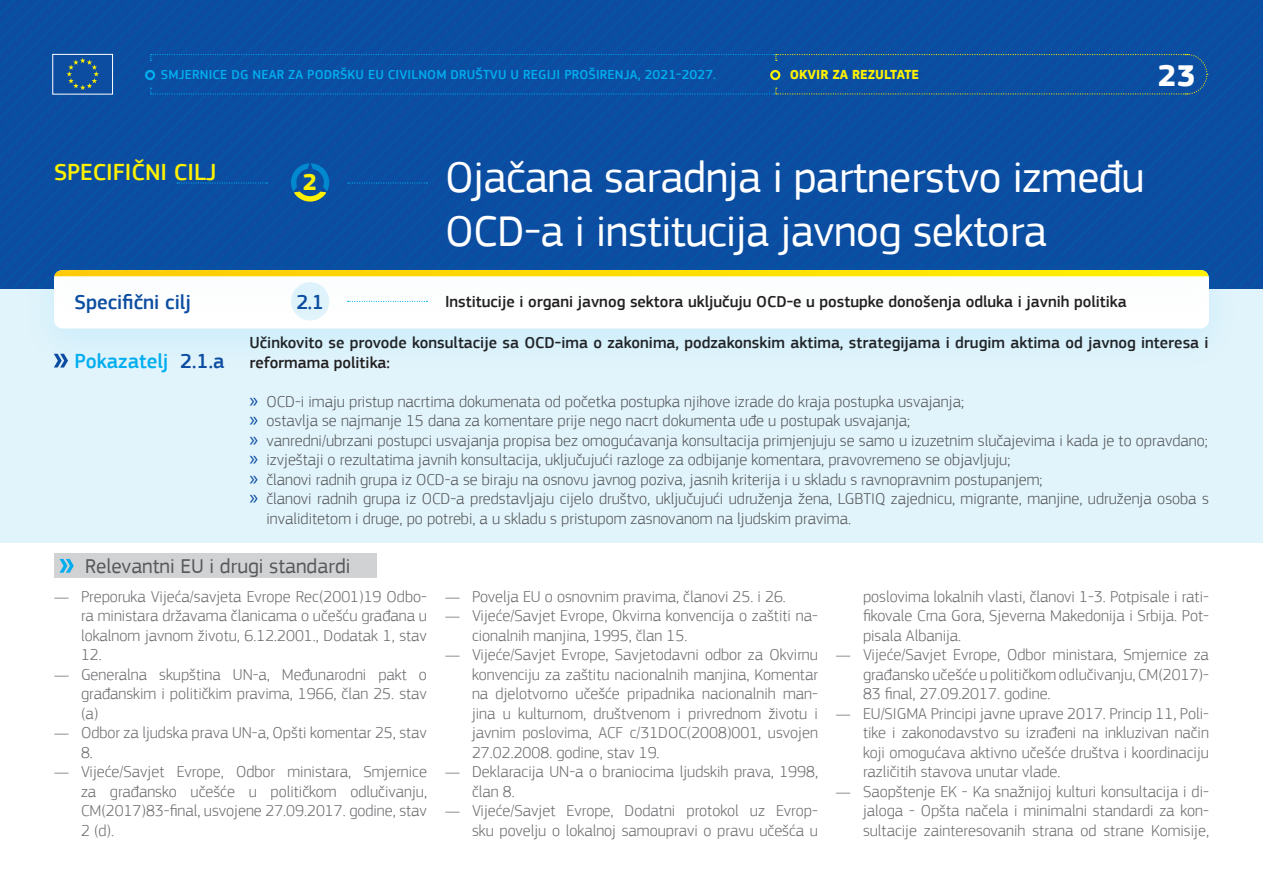
<style>
.page{position:relative;width:1263px;height:893px;background:#fff}
.page>*{position:absolute;margin:0;border:0;box-sizing:border-box;transform-origin:0 0}
.t1{font:45px/54px "PF Square Sans Pro";letter-spacing:-.01em;color:#fff}
.t2{font:700 31.5px "PF Square Sans Pro";color:#fff}
.t3{font:500 24px "PF Square Sans Pro";color:#fff101}
.t4{font:700 24px "PF Square Sans Pro";color:#fff101}
.t5{font:21px "PF Square Sans Pro";color:#57585a}
.t6{font:500 21px "PF Square Sans Pro";color:#0d4da1}
.t7{font:500 21px "PF Square Sans Pro";color:#00aeef}
.t8{font:300 16.5px/19.5px "PF Square Sans Pro";color:#6c6d70;text-align:justify}
.t9{font:300 16.5px/19.5px "PF Square Sans Pro";color:#57585a}
.t10{font:500 16.5px/19.5px "PF Square Sans Pro";color:#231f20}
.t11{font:500 13.5px "PF Square Sans Pro";letter-spacing:.01em;color:#00aeef}
.t12{font:700 13.5px "PF Square Sans Pro";color:#fff101}
.s1{color:#0d4da1}
.s2{font-family:"Myriad Pro";font-weight:400;font-size:21px;color:#0d4da1}
.s3{font-size:15px}
</style>
<div class="page">
<svg style="left:0;top:0;width:54px;height:290px;background:#0b4ea2"></svg>
<div style="left:0;top:290px;width:1263px;height:253px;background:#e1f4fc"></div>
<div style="left:20px;top:249px;width:1222px;height:126px;background:#dcf2fb"></div>
<div style="left:54px;top:270px;width:1155px;height:59px;background:#fff;border-radius:9px"></div>
<div style="left:26px;top:249px;width:1211px;height:74px;background:#00aeef;opacity:.1"></div>
<div style="left:54px;top:554px;width:323px;height:24px;background:#d1d2d4"></div>
<svg style="left:60px;top:559px;width:14px;height:14px"></svg>
<svg style="left:52px;top:54px;width:2px;height:40px"></svg>
<svg style="left:54px;top:0;width:1209px;height:290px;background:#1b59a2"></svg>
<p class="t11" style="left:161px;top:67px;width:557px">SMJERNICE DG NEAR ZA PODRŠKU EU CIVILNOM DRUŠTVU U REGIJI PROŠIRENJA, 2021-2027.</p>
<p class="t12" style="left:790px;top:67px;width:131px">OKVIR ZA REZULTATE</p>
<p class="t2" style="left:1158px;top:56px;width:39px">23</p>
<p class="t11" style="left:163px;top:67px;width:603px">DG NEAR GUIDELINES FOR EU SUPPORT TO CIVIL SOCIETY IN THE ENLARGEMENT REGION, 2021-2027</p>
<p class="t12" style="left:791px;top:67px;width:138px">RESULTS FRAMEWORK</p>
<p class="t3" style="left:54px;top:158px;width:164px">SPECIFIČNI CILJ</p>
<p class="t4" style="left:303px;top:168px;width:16px">2</p>
<p class="t1" style="left:445px;top:151px;width:701px">Ojačana saradnja i partnerstvo između<br>OCD-a i institucija javnog sektora</p>
<p class="t6" style="left:75px;top:290px;width:118px">Specifični cilj</p>
<p class="t6" style="left:296px;top:290px;width:29px">2.1</p>
<p class="t10" style="left:445px;top:292px;width:683px">Institucije i organi javnog sektora uključuju OCD-e u postupke donošenja odluka i javnih politika</p>
<p class="t7" style="left:75px;top:348px;width:151px">Pokazatelj <span class="s1">2.1.a</span></p>
<p class="t10" style="left:249px;top:333px;width:961px">Učinkovito se provode konsultacije sa OCD-ima o zakonima, podzakonskim aktima, strategijama i drugim aktima od javnog interesa i reformama politika:</p>
<p class="t9" style="left:249px;top:391px;width:716px"><span class="s2">»</span> OCD-i imaju pristup nacrtima dokumenata od početka postupka njihove izrade do kraja postupka usvajanja;</p>
<p class="t9" style="left:249px;top:411px;width:662px"><span class="s2">»</span> ostavlja se najmanje 15 dana za komentare prije nego nacrt dokumenta uđe u postupak usvajanja;</p>
<p class="t9" style="left:249px;top:430px;width:960px"><span class="s2">»</span> vanredni/ubrzani postupci usvajanja propisa bez omogućavanja konsultacija primjenjuju se samo u izuzetnim slučajevima i kada je to opravdano;</p>
<p class="t9" style="left:249px;top:450px;width:762px"><span class="s2">»</span> izvještaji o rezultatima javnih konsultacija, uključujući razloge za odbijanje komentara, pravovremeno se objavljuju;</p>
<p class="t9" style="left:249px;top:469px;width:794px"><span class="s2">»</span> članovi radnih grupa iz OCD-a se biraju na osnovu javnog poziva, jasnih kriterija i u skladu s ravnopravnim postupanjem;</p>
<p class="t9" style="left:266px;top:489px;width:944px;text-indent:-17px"><span class="s2">»</span> članovi radnih grupa iz OCD-a predstavljaju cijelo društvo, uključujući udruženja žena, LGBTIQ zajednicu, migrante, manjine, udruženja osoba s invaliditetom i druge, po potrebi, a u skladu s pristupom zasnovanom na ljudskim pravima.</p>
<p class="t5" style="left:85px;top:553px;width:267px">Relevantni EU i drugi standardi</p>
<p class="t8" style="left:81px;top:586px;width:347px;text-indent:-27px"><span class="s3">—</span> Preporuka Vijeća/savjeta Evrope Rec(2001)19 Odbo&shy;ra ministara državama članicama o učešću građana u lokalnom javnom životu, 6.12.2001., Dodatak 1, stav 12.</p>
<p class="t8" style="left:81px;top:664px;width:347px;text-indent:-27px"><span class="s3">—</span> Generalna skupština UN-a, Međunarodni pakt o građanskim i političkim pravima, 1966, član 25. stav (a)</p>
<p class="t8" style="left:81px;top:723px;width:347px;text-indent:-27px"><span class="s3">—</span> Odbor za ljudska prava UN-a, Opšti komentar 25, stav<br>8.</p>
<p class="t8" style="left:81px;top:762px;width:347px;text-indent:-27px"><span class="s3">—</span> Vijeće/Savjet Evrope, Odbor ministara, Smjernice za građansko učešće u političkom odlučivanju, CM(2017)83-final, usvojene 27.09.2017. godine, stav 2 (d).</p>
<p class="t8" style="left:445px;top:586px;width:342px"><span class="s3">—</span> Povelja EU o osnovnim pravima, članovi 25. i 26.</p>
<p class="t8" style="left:472px;top:606px;width:347px;text-indent:-27px"><span class="s3">—</span> Vijeće/Savjet Evrope, Okvirna konvencija o zaštiti na&shy;cionalnih manjina, 1995, član 15.</p>
<p class="t8" style="left:472px;top:645px;width:347px;text-indent:-27px"><span class="s3">—</span> Vijeće/Savjet Evrope, Savjetodavni odbor za Okvirnu konvenciju za zaštitu nacionalnih manjina, Komentar na djelotvorno učešće pripadnika nacionalnih man&shy;jina u kulturnom, društvenom i privrednom životu i javnim poslovima, ACF c/31DOC(2008)001, usvojen 27.02.2008. godine, stav 19.</p>
<p class="t8" style="left:472px;top:762px;width:347px;text-indent:-27px"><span class="s3">—</span> Deklaracija UN-a o braniocima ljudskih prava, 1998, član 8.</p>
<p class="t8" style="left:445px;top:801px;width:374px;text-align:right"><span class="s3">—</span> Vijeće/Savjet Evrope, Dodatni protokol uz Evrop&shy;sku povelju o lokalnoj samoupravi o pravu učešća u</p>
<p class="t8" style="left:863px;top:586px;width:347px">poslovima lokalnih vlasti, članovi 1-3. Potpisale i rati&shy;fikovale Crna Gora, Sjeverna Makedonija i Srbija. Pot&shy;pisala Albanija.</p>
<p class="t8" style="left:863px;top:645px;width:347px;text-indent:-27px"><span class="s3">—</span> Vijeće/Savjet Evrope, Odbor ministara, Smjernice za građansko učešće u političkom odlučivanju, CM(2017)- 83 final, 27.09.2017. godine.</p>
<p class="t8" style="left:863px;top:703px;width:347px;text-indent:-27px"><span class="s3">—</span> EU/SIGMA Principi javne uprave 2017. Princip 11, Poli&shy;tike i zakonodavstvo su izrađeni na inkluzivan način koji omogućava aktivno učešće društva i koordinaciju različitih stavova unutar vlade.</p>
<p class="t8" style="left:863px;top:781px;width:347px;text-indent:-27px"><span class="s3">—</span> Saopštenje EK - Ka snažnijoj kulturi konsultacija i di&shy;jaloga - Opšta načela i minimalni standardi za kon&shy;sultacije zainteresovanih strana od strane Komisije,</p>
</div>
